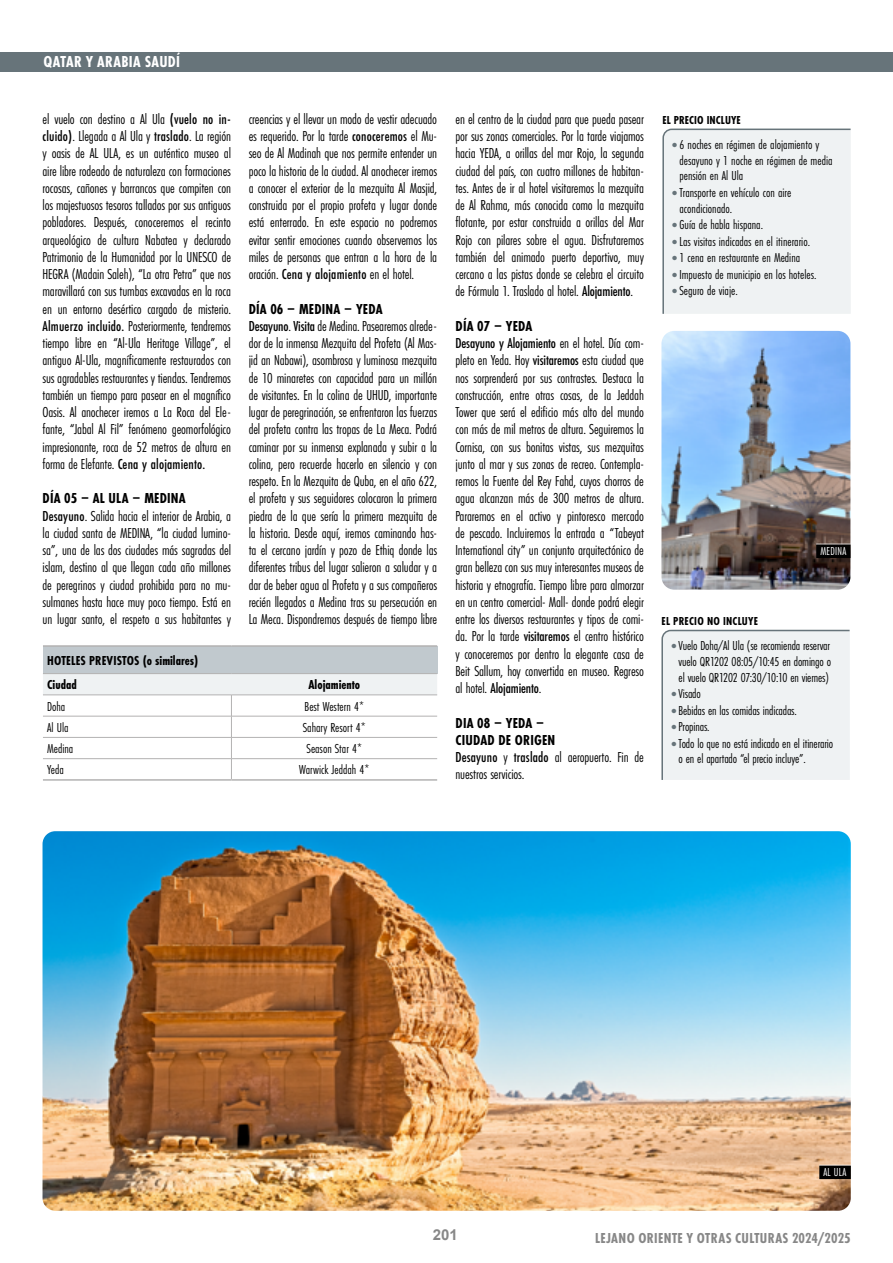
<style>
.page{position:relative;width:893px;height:1263px;background:#fff}
.page>*{position:absolute;margin:0;border:0;box-sizing:border-box;transform-origin:0 0}
.t1{font:700 16.5px "Futura PT Cond";letter-spacing:.02em;color:#fff}
.t2{font:15px/17.2px "Futura PT Cond";letter-spacing:-.01em;color:#000}
.t3{font:700 15px "Futura PT Cond";letter-spacing:.025em;color:#878787}
.t4{font:700 15px "Arial";color:#878787}
.t5{font:13.5px/15.8px "Futura PT Cond";color:#000}
.t6{font:700 13.5px/24.5px "Futura PT Cond";color:#000}
.t7{font:700 12px "Futura PT Cond";letter-spacing:.02em;color:#000}
.t8{font:12px "Futura PT Cond";letter-spacing:.02em;color:#fff}
.s1{font-weight:500}
.s2{font-weight:700}
.s3{font-family:"The Sans Cd LF3";font-weight:300;font-size:22.5px;color:#67747a}
</style>
<div class="page">
<div style="left:0;top:52px;width:893px;height:20px;background:#67747a"></div>
<div style="left:661px;top:629px;width:189px;height:151px;background:#eff2f3"></div>
<img style="left:43px;top:831px;width:808px;height:380px">
<img style="left:661px;top:331px;width:189px;height:259px">
<div style="left:819px;top:1165px;width:32px;height:14px;background:#000"></div>
<div style="left:816px;top:544px;width:34px;height:14px;background:#000"></div>
<div style="left:662px;top:128px;width:189px;height:186px;background:#eff2f3"></div>
<div style="left:43px;top:646px;width:394px;height:28px;background:#c1c9ce"></div>
<svg style="left:43px;top:674px;width:394px;height:105px"></svg>
<hr style="left:43px;top:716px;width:188px;height:1px;background:#b3b2b2">
<hr style="left:43px;top:737px;width:188px;height:1px;background:#b3b2b2">
<hr style="left:231px;top:716px;width:206px;height:1px;background:#b3b2b2">
<hr style="left:231px;top:737px;width:206px;height:1px;background:#b3b2b2">
<hr style="left:43px;top:758px;width:188px;height:1px;background:#b3b2b2">
<hr style="left:231px;top:758px;width:206px;height:1px;background:#b3b2b2">
<hr style="left:43px;top:645px;width:188px;height:2px;background:#b3b2b2">
<hr style="left:231px;top:645px;width:206px;height:2px;background:#b3b2b2">
<hr style="left:43px;top:673px;width:188px;height:1px;background:#b3b2b2">
<hr style="left:231px;top:673px;width:206px;height:1px;background:#b3b2b2">
<hr style="left:43px;top:779px;width:188px;height:2px;background:#b3b2b2">
<hr style="left:231px;top:779px;width:206px;height:2px;background:#b3b2b2">
<p class="t1" style="left:43px;top:52px;width:138px">QATAR Y ARABIA SAUDÍ</p>
<p class="t2" style="left:43px;top:110px;width:190px;text-align:justify">el vuelo con destino a Al Ula <span class="s1">(vuelo no in&shy;cluido)</span>. Llegada a Al Ula y <span class="s1">traslado</span>. La región y oasis de AL ULA, es un auténtico museo al aire libre rodeado de naturaleza con formaciones rocosas, cañones y barrancos que compiten con los majestuosos tesoros tallados por sus antiguos pobladores. Después, conoceremos el recinto arqueológico de cultura Nabatea y declarado Patrimonio de la Humanidad por la UNESCO de HEGRA (Madain Saleh), “La otra Petra” que nos maravillará con sus tumbas excavadas en la roca en un entorno desértico cargado de misterio.<br><span class="s1">Almuerzo incluido.</span> Posteriormente, tendremos tiempo libre en “Al-Ula Heritage Village”, el antiguo Al-Ula, magníficamente restaurados con sus agradables restaurantes y tiendas. Tendremos también un tiempo para pasear en el magnífico Oasis. Al anochecer iremos a La Roca del Ele&shy;fante, “Jabal Al Fil” fenómeno geomorfológico impresionante, roca de 52 metros de altura en forma de Elefante. <span class="s1">Cena y alojamiento.</span></p>
<p class="t2" style="left:43px;top:490px;width:190px"><span class="s2">DÍA 05 – AL ULA – MEDINA </span><span class="s1">Desayuno</span>. Salida hacia el interior de Arabia, a la ciudad santa de MEDINA, “la ciudad lumino&shy;sa”, una de las dos ciudades más sagradas del islam, destino al que llegan cada año millones de peregrinos y ciudad prohibida para no mu&shy;sulmanes hasta hace muy poco tiempo. Está en un lugar santo, el respeto a sus habitantes y</p>
<p class="t6" style="left:47px;top:648px;width:153px">HOTELES PREVISTOS (o similares)<br>Ciudad</p>
<p class="t2" style="left:249px;top:110px;width:190px;text-align:justify">creencias y el llevar un modo de vestir adecuado es requerido. Por la tarde <span class="s1">conoceremos</span> el Mu&shy;seo de Al Madinah que nos permite entender un poco la historia de la ciudad. Al anochecer iremos a conocer el exterior de la mezquita Al Masjid, construida por el propio profeta y lugar donde está enterrado. En este espacio no podremos evitar sentir emociones cuando observemos los miles de personas que entran a la hora de la oración. <span class="s1">Cena y alojamiento</span> en el hotel.</p>
<p class="t2" style="left:249px;top:300px;width:190px"><span class="s2">DÍA 06 – MEDINA – YEDA<br></span><span class="s1">Desayuno</span>. <span class="s1">Visita</span> de Medina. Pasearemos alrede&shy;dor de la inmensa Mezquita del Profeta (Al Mas&shy;jid an Nabawi), asombrosa y luminosa mezquita de 10 minaretes con capacidad para un millón de visitantes. En la colina de UHUD, importante lugar de peregrinación, se enfrentaron las fuerzas del profeta contra las tropas de La Meca. Podrá caminar por su inmensa explanada y subir a la colina, pero recuerde hacerlo en silencio y con respeto. En la Mezquita de Quba, en el año 622, el profeta y sus seguidores colocaron la primera piedra de la que sería la primera mezquita de la historia. Desde aquí, iremos caminando has&shy;ta el cercano jardín y pozo de Ethiq donde las diferentes tribus del lugar salieron a saludar y a dar de beber agua al Profeta y a sus compañeros recién llegados a Medina tras su persecución en La Meca. Dispondremos después de tiempo libre</p>
<p class="t6" style="left:308px;top:673px;width:53px">Alojamiento</p>
<p class="t5" style="left:47px;top:698px;width:20px">Doha</p>
<p class="t5" style="left:305px;top:698px;width:61px">Best Western 4*</p>
<p class="t5" style="left:47px;top:719px;width:23px">Al Ula</p>
<p class="t5" style="left:303px;top:719px;width:64px">Sahary Resort 4*</p>
<p class="t5" style="left:47px;top:741px;width:28px">Medina</p>
<p class="t5" style="left:307px;top:741px;width:57px">Season Star 4*</p>
<p class="t5" style="left:47px;top:762px;width:18px">Yeda</p>
<p class="t5" style="left:299px;top:762px;width:72px">Warwick Jeddah 4*</p>
<p class="t2" style="left:455px;top:110px;width:190px;text-align:justify">en el centro de la ciudad para que pueda pasear por sus zonas comerciales. Por la tarde viajamos hacia YEDA, a orillas del mar Rojo, la segunda ciudad del país, con cuatro millones de habitan&shy;tes. Antes de ir al hotel visitaremos la mezquita de Al Rahma, más conocida como la mezquita flotante, por estar construida a orillas del Mar Rojo con pilares sobre el agua. Disfrutaremos también del animado puerto deportivo, muy cercano a las pistas donde se celebra el circuito de Fórmula 1. Traslado al hotel. <span class="s1">Alojamiento</span>.</p>
<p class="t2" style="left:455px;top:317px;width:190px"><span class="s2">DÍA 07 – YEDA<br></span><span class="s1">Desayuno y Alojamiento</span> en el hotel. Día com&shy;pleto en Yeda. Hoy <span class="s1">visitaremos</span> esta ciudad que nos sorprenderá por sus contrastes. Destaca la construcción, entre otras cosas, de la Jeddah Tower que será el edificio más alto del mundo con más de mil metros de altura. Seguiremos la Cornisa, con sus bonitas vistas, sus mezquitas junto al mar y sus zonas de recreo. Contempla&shy;remos la Fuente del Rey Fahd, cuyos chorros de agua alcanzan más de 300 metros de altura.<br>Pararemos en el activo y pintoresco mercado de pescado. Incluiremos la entrada a “Tabeyat International city” un conjunto arquitectónico de gran belleza con sus muy interesantes museos de historia y etnografía. Tiempo libre para almorzar en un centro comercial- Mall- donde podrá elegir entre los diversos restaurantes y tipos de comi&shy;da. Por la tarde <span class="s1">visitaremos</span> el centro histórico y conoceremos por dentro la elegante casa de Beit Sallum, hoy convertida en museo. Regreso al hotel. <span class="s1">Alojamiento</span>.</p>
<p class="t2" style="left:455px;top:714px;width:190px"><span class="s2">DIA 08 – YEDA –<br>CIUDAD DE ORIGEN<br></span><span class="s1">Desayuno</span> y <span class="s1">traslado</span> al aeropuerto. Fin de nuestros servicios.</p>
<p class="t7" style="left:662px;top:113px;width:80px">EL PRECIO INCLUYE</p>
<p class="t5" style="left:679px;top:137px;width:155px;text-indent:-9px"><span class="s3">•</span>6 noches en régimen de alojamiento y desayuno y 1 noche en régimen de media pensión en Al Ula</p>
<p class="t5" style="left:679px;top:185px;width:113px;text-indent:-9px"><span class="s3">•</span>Transporte en vehículo con aire acondicionado.</p>
<p class="t5" style="left:671px;top:217px;width:94px"><span class="s3">•</span>Guía de habla hispana.</p>
<p class="t5" style="left:671px;top:233px;width:141px"><span class="s3">•</span>Las visitas indicadas en el itinerario.</p>
<p class="t5" style="left:671px;top:250px;width:131px"><span class="s3">•</span>1 cena en restaurante en Medina</p>
<p class="t5" style="left:671px;top:266px;width:147px"><span class="s3">•</span>Impuesto de municipio en los hoteles.</p>
<p class="t5" style="left:671px;top:283px;width:68px"><span class="s3">•</span>Seguro de viaje.</p>
<p class="t8" style="left:820px;top:544px;width:27px">MEDINA</p>
<p class="t7" style="left:662px;top:614px;width:98px">EL PRECIO NO INCLUYE</p>
<p class="t5" style="left:679px;top:638px;width:154px;text-align:justify;text-indent:-9px"><span class="s3">•</span>Vuelo Doha/Al Ula (se recomienda reservar vuelo QR1202 08:05/10:45 en domingo o el vuelo QR1202 07:30/10:10 en viernes)</p>
<p class="t5" style="left:670px;top:686px;width:32px"><span class="s3">•</span>Visado</p>
<p class="t5" style="left:670px;top:702px;width:128px"><span class="s3">•</span>Bebidas en las comidas indicadas.</p>
<p class="t5" style="left:670px;top:719px;width:41px"><span class="s3">•</span>Propinas.</p>
<p class="t5" style="left:679px;top:735px;width:156px;text-indent:-9px"><span class="s3">•</span>Todo lo que no está indicado en el itinerario o en el apartado “el precio incluye”.</p>
<p class="t8" style="left:823px;top:1165px;width:25px">AL ULA</p>
<p class="t4" style="left:433px;top:1224px;width:27px">201</p>
<p class="t3" style="left:595px;top:1229px;width:257px">LEJANO ORIENTE Y OTRAS CULTURAS 2024/2025</p>
</div>
